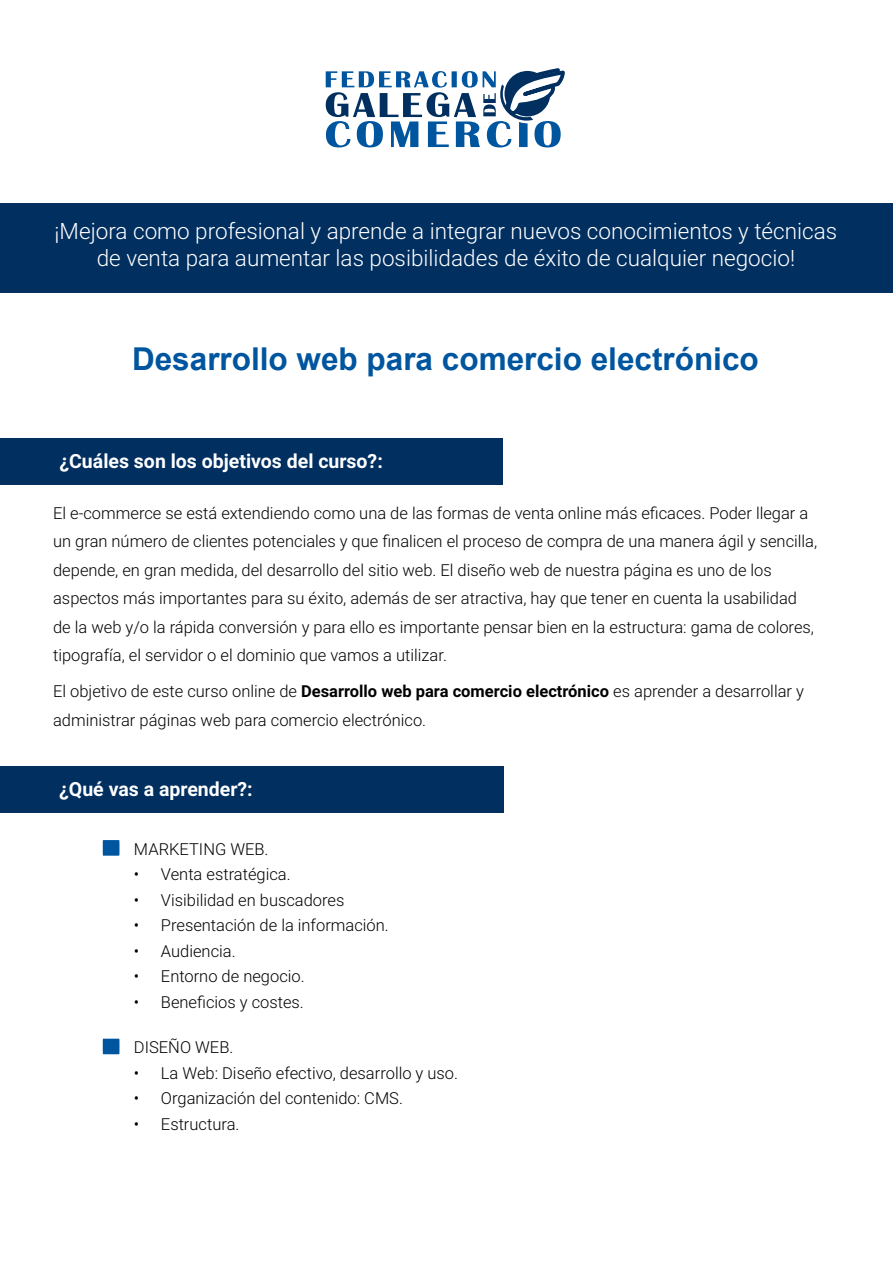
<style>
.page{position:relative;width:893px;height:1263px;background:#fff}
.page>*{position:absolute;margin:0;border:0;box-sizing:border-box;transform-origin:0 0}
.t1{font:700 31.5px "Arial";color:#00559f}
.t2{font:300 22.5px/27px "Roboto";color:#fff;text-align:center}
.t3{font:700 19.5px "Roboto";color:#fff}
.t4{font:300 16.5px/28.5px "Roboto";color:#000}
.s1{font-weight:700}
</style>
<div class="page">
<div style="left:0;top:203px;width:893px;height:90px;background:#002f60"></div>
<div style="left:0;top:438px;width:503px;height:47px;background:#002f60"></div>
<div style="left:0;top:766px;width:504px;height:47px;background:#002f60"></div>
<svg style="left:103px;top:840px;width:16px;height:16px"></svg>
<svg style="left:103px;top:1039px;width:16px;height:15px"></svg>
<svg style="left:326px;top:68px;width:239px;height:79px"></svg>
<h2 class="t2" style="left:55px;top:217px;width:784px">¡Mejora como profesional y aprende a integrar nuevos conocimientos y técnicas de venta para aumentar las posibilidades de éxito de cualquier negocio!</h2>
<h1 class="t1" style="left:132px;top:336px;width:628px">Desarrollo web para comercio electrónico</h1>
<p class="t3" style="left:60px;top:447px;width:325px">¿Cuáles son los objetivos del curso?:</p>
<p class="t4" style="left:53px;top:498px;width:766px">El e-commerce se está extendiendo como una de las formas de venta online más eficaces. Poder llegar a un gran número de clientes potenciales y que finalicen el proceso de compra de una manera ágil y sencilla, depende, en gran medida, del desarrollo del sitio web. El diseño web de nuestra página es uno de los aspectos más importantes para su éxito, además de ser atractiva, hay que tener en cuenta la usabilidad de la web y/o la rápida conversión y para ello es importante pensar bien en la estructura: gama de colores, tipografía, el servidor o el dominio que vamos a utilizar.</p>
<p class="t4" style="left:53px;top:676px;width:752px">El objetivo de este curso online de <span class="s1">Desarrollo web para comercio electrónico</span> es aprender a desarrollar y administrar páginas web para comercio electrónico.</p>
<p class="t3" style="left:59px;top:775px;width:195px">¿Qué vas a aprender?:</p>
<p class="t4" style="left:134px;top:834px;width:136px">MARKETING WEB.</p>
<p class="t4" style="left:134px;top:859px;width:158px">• Venta estratégica.</p>
<p class="t4" style="left:134px;top:885px;width:212px">• Visibilidad en buscadores</p>
<p class="t4" style="left:134px;top:910px;width:256px">• Presentación de la información.</p>
<p class="t4" style="left:134px;top:936px;width:103px">• Audiencia.</p>
<p class="t4" style="left:134px;top:961px;width:172px">• Entorno de negocio.</p>
<p class="t4" style="left:134px;top:987px;width:171px">• Beneficios y costes.</p>
<p class="t4" style="left:134px;top:1032px;width:101px">DISEÑO WEB.</p>
<p class="t4" style="left:134px;top:1058px;width:326px">• La Web: Diseño efectivo, desarrollo y uso.</p>
<p class="t4" style="left:134px;top:1083px;width:271px">• Organización del contenido: CMS.</p>
<p class="t4" style="left:134px;top:1109px;width:107px">• Estructura.</p>
</div>
